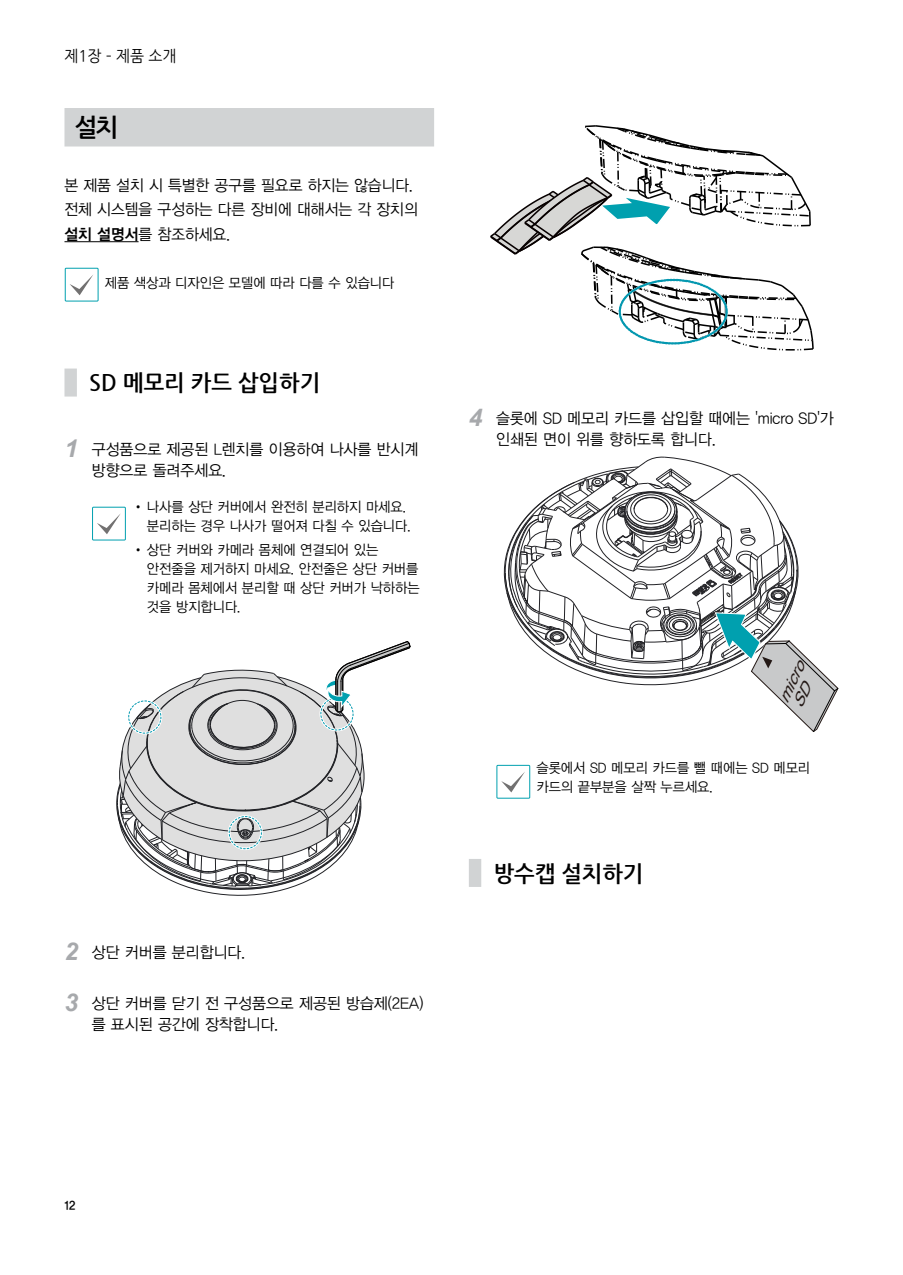
<style>
.page{position:relative;width:903px;height:1275px;background:#fff}
.page>*{position:absolute;margin:0;border:0;box-sizing:border-box;transform-origin:0 0}
.Heading2_next{font:24.5px "Nanum Gothic OTF Bold";color:#000}
.Heading3_-2단{font:700 22.75px "Nanum Gothic";color:#000;scale:.96 1}
.Kor_Body_0{font:15.75px/21px "YDVYGO12";color:#000;scale:.96 1}
.Kor_Body_0-2{font:15.75px/24.5px "YDVYGO12";color:#000;scale:.95 1}
.t1{font:15.75px "Nanum Gothic OTF";color:#000;scale:.95 1}
.t2{font:italic 15.22px "Arial Unicode MS";color:#231815;scale:1.15 1}
.Note{font:14px/19.2px "YDVYGO12";color:#000;scale:.95 1}
.t3{font:12.25px "YDVYGO14";color:#000;scale:.95 1}
.s1{font-family:"YDVYGO14"}
.s2{font-family:"Arial";font-weight:700;font-style:italic;font-size:24.5px;color:#a7a9ac}
.s3{font-family:"YDVYGO11"}
</style>
<div class="page">
<div style="left:64px;top:108px;width:370px;height:39px;background:#d1d3d4"></div>
<hr style="left:64px;top:241px;width:75px;height:1px;background:#000">
<div style="left:64px;top:369px;width:13px;height:28px;background:#d1d3d4"></div>
<div style="left:65px;top:268px;width:34px;height:34px;border:1px solid #00a0af"></div>
<svg style="left:70px;top:275px;width:23px;height:20px"></svg>
<div style="left:92px;top:507px;width:34px;height:33px;border:1px solid #00a0af"></div>
<svg style="left:97px;top:514px;width:23px;height:20px"></svg>
<svg style="left:116px;top:641px;width:295px;height:255px"></svg>
<div style="left:469px;top:859px;width:12px;height:28px;background:#d1d3d4"></div>
<svg style="left:490px;top:125px;width:324px;height:226px"></svg>
<div style="left:496px;top:765px;width:34px;height:34px;border:1px solid #00a0af"></div>
<svg style="left:501px;top:772px;width:24px;height:20px"></svg>
<svg style="left:503px;top:457px;width:336px;height:275px"></svg>
<p class="t1" style="left:64px;top:47px;width:120px">제1장 – 제품 소개</p>
<p class="Heading2_next" style="left:74px;top:115px;width:46px">설치</p>
<p class="Kor_Body_0-2" style="left:64px;top:172px;width:373px">본 제품 설치 시 특별한 공구를 필요로 하지는 않습니다. 전체 시스템을 구성하는 다른 장비에 대해서는 각 장치의 <span class="s1">설치 설명서</span>를 참조하세요.</p>
<p class="Note" style="left:105px;top:272px;width:306px">제품 색상과 디자인은 모델에 따라 다를 수 있습니다</p>
<p class="Heading3_-2단" style="left:89px;top:372px;width:242px">SD 메모리 카드 삽입하기</p>
<p class="Kor_Body_0" style="left:92px;top:438px;width:342px;text-indent:-27px"><span class="s2">1</span> 구성품으로 제공된 L렌치를 이용하여 나사를 반시계 방향으로 돌려주세요.</p>
<p class="Note" style="left:147px;top:496px;width:279px;text-indent:-15px"><span class="s3">•</span> 나사를 상단 커버에서 완전히 분리하지 마세요. 분리하는 경우 나사가 떨어져 다칠 수 있습니다.</p>
<p class="Note" style="left:147px;top:539px;width:289px;text-indent:-15px"><span class="s3">•</span> 상단 커버와 카메라 몸체에 연결되어 있는 안전줄을 제거하지 마세요. 안전줄은 상단 커버를 카메라 몸체에서 분리할 때 상단 커버가 낙하하는 것을 방지합니다.</p>
<p class="Kor_Body_0" style="left:64px;top:940px;width:190px"><span class="s2">2</span> 상단 커버를 분리합니다.</p>
<p class="Kor_Body_0" style="left:92px;top:991px;width:347px;text-indent:-27px"><span class="s2">3</span> 상단 커버를 닫기 전 구성품으로 제공된 방습제(2EA) 를 표시된 공간에 장착합니다.</p>
<p class="Kor_Body_0" style="left:496px;top:407px;width:353px;text-indent:-27px"><span class="s2">4</span> 슬롯에 SD 메모리 카드를 삽입할 때에는 'micro SD'가 인쇄된 면이 위를 향하도록 합니다.</p>
<p class="t2" style="left:772px;top:697px;width:39px;rotate:-65deg">micro</p>
<p class="Note" style="left:536px;top:757px;width:290px">슬롯에서 SD 메모리 카드를 뺄 때에는 SD 메모리 카드의 끝부분을 살짝 누르세요.</p>
<p class="Heading3_-2단" style="left:494px;top:862px;width:158px">방수캡 설치하기</p>
<p class="t3" style="left:64px;top:1197px;width:13px">12</p>
</div>
